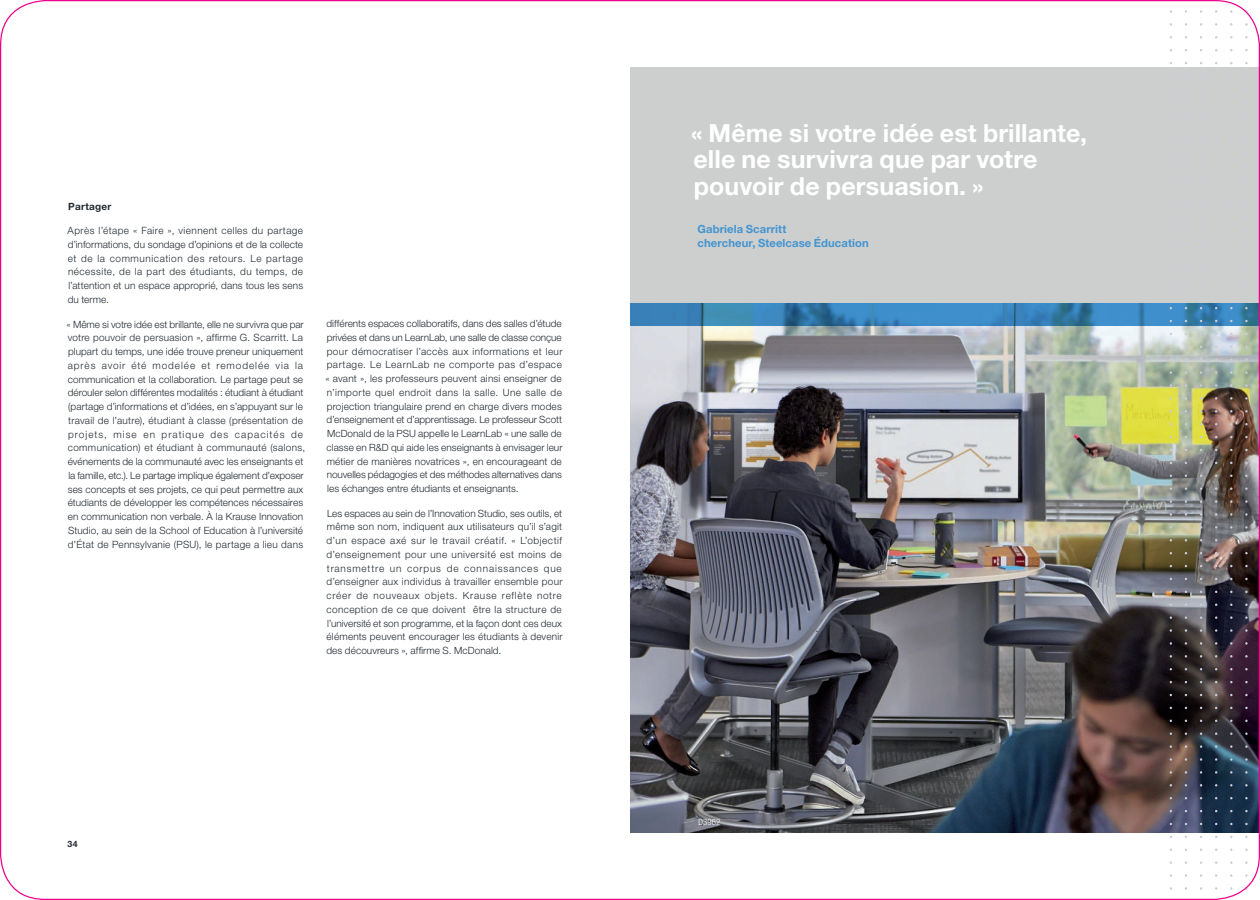
<style>
.page{position:relative;width:1260px;height:900px;background:#fff}
.page>*{position:absolute;margin:0;border:0;box-sizing:border-box;transform-origin:0 0}
.t1{font:700 25px/26.2px "Helvetica Neue LT Pro";letter-spacing:.005em;color:#fff}
.t2{font:700 11.25px/13.8px "Helvetica Neue LT Pro";letter-spacing:.01em;color:#4395d0}
.t3{font:300 10px/13.8px "Helvetica Neue LT Pro";letter-spacing:.005em;color:#222a32;text-align:justify}
.t4{font:700 10px "Helvetica Neue LT Pro";letter-spacing:.025em;color:#222a32}
.t5{font:300 condensed 8.75px "Helvetica Neue LT Pro";letter-spacing:.01em;color:#fff}
.t6{font:700 8.75px "Helvetica Neue LT Pro";color:#222a32}
</style>
<div class="page">
<img style="left:0;top:0;width:1260px;height:900px">
<p class="t4" style="left:68px;top:200px;width:45px">Partager</p>
<p class="t3" style="left:68px;top:224px;width:237px">Après l’étape « Faire », viennent celles du partage d’informations, du sondage d’opinions et de la collecte et de la communication des retours. Le partage nécessite, de la part des étudiants, du temps, de l’attention et un espace approprié, dans tous les sens du terme.</p>
<p class="t3" style="left:67px;top:317px;width:240px;text-align:left">« Même si votre idée est brillante, elle ne survivra que par votre pouvoir de persuasion », affirme G. Scarritt. La plupart du temps, une idée trouve preneur uniquement après avoir été modelée et remodelée via la communication et la collaboration. Le partage peut se dérouler selon différentes modalités : étudiant à étudiant (partage d’informations et d’idées, en s’appuyant sur le travail de l’autre), étudiant à classe (présentation de projets, mise en pratique des capacités de communication) et étudiant à communauté (salons, événements de la communauté avec les enseignants et la famille, etc.). Le partage implique également d’exposer ses concepts et ses projets, ce qui peut permettre aux étudiants de développer les compétences nécessaires en communication non verbale. À la Krause Innovation Studio, au sein de la School of Education à l’université d’État de Pennsylvanie (PSU), le partage a lieu dans</p>
<p class="t3" style="left:325px;top:316px;width:239px">différents espaces collaboratifs, dans des salles d’étude privées et dans un LearnLab, une salle de classe conçue pour démocratiser l’accès aux informations et leur partage. Le LearnLab ne comporte pas d’espace « avant », les professeurs peuvent ainsi enseigner de n’importe quel endroit dans la salle. Une salle de projection triangulaire prend en charge divers modes d’enseignement et d’apprentissage. Le professeur Scott McDonald de la PSU appelle le LearnLab « une salle de classe en R&amp;D qui aide les enseignants à envisager leur métier de manières novatrices », en encourageant de nouvelles pédagogies et des méthodes alternatives dans les échanges entre étudiants et enseignants.</p>
<p class="t3" style="left:327px;top:506px;width:238px">Les espaces au sein de l’Innovation Studio, ses outils, et même son nom, indiquent aux utilisateurs qu’il s’agit d’un espace axé sur le travail créatif. « L’objectif d’enseignement pour une université est moins de transmettre un corpus de connaissances que d’enseigner aux individus à travailler ensemble pour créer de nouveaux objets. Krause reflète notre conception de ce que doivent être la structure de l’université et son programme, et la façon dont ces deux éléments peuvent encourager les étudiants à devenir des découvreurs », affirme S. McDonald.</p>
<p class="t6" style="left:68px;top:839px;width:12px">34</p>
<h1 class="t1" style="left:691px;top:119px;width:397px">« Même si votre idée est brillante, elle ne survivra que par votre pouvoir de persuasion. »</h1>
<p class="t2" style="left:698px;top:222px;width:173px">Gabriela Scarritt<br>chercheur, Steelcase Éducation</p>
<p class="t5" style="left:698px;top:817px;width:23px">D3962</p>
</div>
